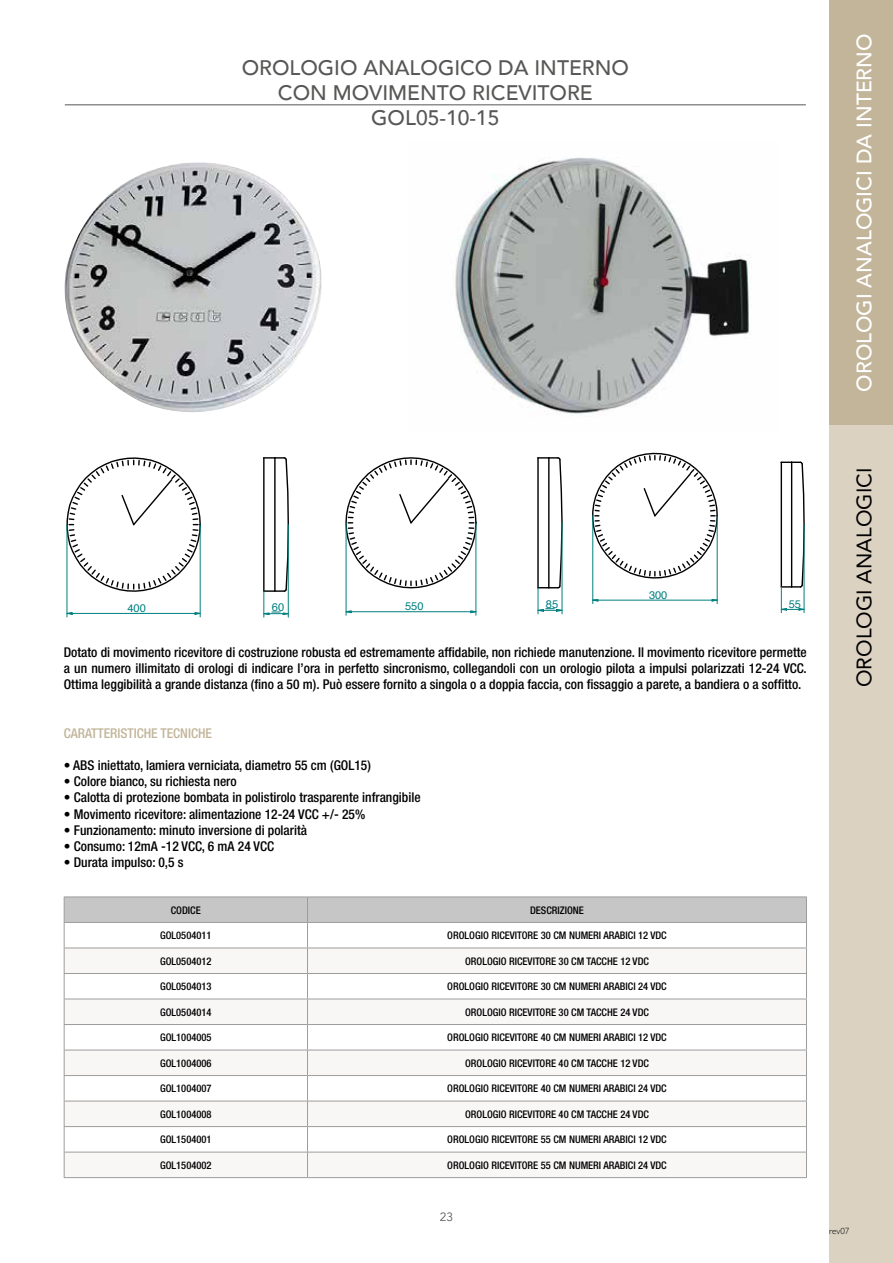
<style>
.page{position:relative;width:893px;height:1263px;background:#fff}
.page>*{position:absolute;margin:0;border:0;box-sizing:border-box;transform-origin:0 0}
.t1{font:500 21px/25.2px "Avenir";color:#575756;text-align:center}
.t2{font:500 21px "Avenir";color:#fff}
.t3{font:21px "Avenir";color:#000}
.t4{font:500 condensed 13.5px/16.2px "Helvetica Neue";color:#000;text-align:justify}
.t5{font:500 condensed 13.5px "Helvetica Neue";color:#c2b59a}
.t6{font:12px "Avenir";color:#575756}
.t7{font:11.1px "Helvetica";letter-spacing:.005em;color:#008080}
.t8{font:500 condensed 10.5px "Helvetica Neue";color:#000}
.t9{font:300 9px "Gill Sans";color:#000}
</style>
<div class="page">
<div style="left:829px;top:374px;width:64px;height:889px;background:#dbd2c2"></div>
<div style="left:829px;top:0;width:64px;height:425px;background:#c2b59a"></div>
<svg style="left:592px;top:452px;width:126px;height:127px"></svg>
<hr style="left:592px;top:516px;width:1px;height:88px;background:#008080">
<hr style="left:717px;top:516px;width:1px;height:88px;background:#008080">
<hr style="left:593px;top:600px;width:124px;height:1px;background:#008080">
<svg style="left:780px;top:461px;width:25px;height:152px"></svg>
<svg style="left:66px;top:457px;width:135px;height:135px"></svg>
<svg style="left:66px;top:612px;width:7px;height:3px"></svg>
<svg style="left:194px;top:612px;width:6px;height:3px"></svg>
<hr style="left:67px;top:525px;width:1px;height:92px;background:#008080">
<hr style="left:200px;top:525px;width:1px;height:92px;background:#008080">
<hr style="left:67px;top:613px;width:133px;height:1px;background:#008080">
<svg style="left:263px;top:457px;width:26px;height:160px"></svg>
<svg style="left:345px;top:457px;width:132px;height:132px"></svg>
<svg style="left:345px;top:610px;width:7px;height:3px"></svg>
<hr style="left:346px;top:523px;width:1px;height:92px;background:#008080">
<hr style="left:476px;top:523px;width:1px;height:92px;background:#008080">
<hr style="left:346px;top:611px;width:130px;height:1px;background:#008080">
<svg style="left:537px;top:457px;width:26px;height:157px"></svg>
<hr style="left:64px;top:896px;width:243px;height:1px;background:#9d9d9c">
<hr style="left:307px;top:896px;width:500px;height:1px;background:#9d9d9c">
<svg style="left:64px;top:897px;width:743px;height:280px"></svg>
<hr style="left:64px;top:1152px;width:243px;height:1px;background:#9d9d9c">
<hr style="left:64px;top:1177px;width:243px;height:1px;background:#9d9d9c">
<hr style="left:307px;top:1152px;width:500px;height:1px;background:#9d9d9c">
<hr style="left:307px;top:1177px;width:500px;height:1px;background:#9d9d9c">
<img style="left:64px;top:162px;width:258px;height:251px">
<hr style="left:65px;top:104px;width:741px;height:1px;background:#575756">
<img style="left:455px;top:157px;width:297px;height:258px">
<h1 class="t1" style="left:242px;top:54px;width:389px">OROLOGIO ANALOGICO DA INTERNO<br>CON MOVIMENTO RICEVITORE<br>GOL05-10-15</h1>
<h1 class="t2" style="left:846px;top:392px;width:360px;rotate:-90deg">OROLOGI ANALOGICI DA INTERNO</h1>
<p class="t7" style="left:127px;top:599px;width:20px">400</p>
<p class="t7" style="left:272px;top:599px;width:14px">60</p>
<p class="t7" style="left:405px;top:598px;width:20px">550</p>
<p class="t7" style="left:546px;top:595px;width:14px">85</p>
<p class="t7" style="left:649px;top:586px;width:20px">300</p>
<p class="t7" style="left:789px;top:595px;width:14px">55</p>
<p class="t4" style="left:64px;top:643px;width:745px">Dotato di movimento ricevitore di costruzione robusta ed estremamente affidabile, non richiede manutenzione. Il movimento ricevitore permette a un numero illimitato di orologi di indicare l’ora in perfetto sincronismo, collegandoli con un orologio pilota a impulsi polarizzati 12-24 VCC.<br>Ottima leggibilità a grande distanza (fino a 50 m). Può essere fornito a singola o a doppia faccia, con fissaggio a parete, a bandiera o a soffitto.</p>
<p class="t5" style="left:64px;top:725px;width:150px">CARATTERISTICHE TECNICHE</p>
<p class="t4" style="left:64px;top:757px;width:309px">• ABS iniettato, lamiera verniciata, diametro 55 cm (GOL15)</p>
<p class="t4" style="left:64px;top:773px;width:175px">• Colore bianco, su richiesta nero</p>
<p class="t4" style="left:64px;top:789px;width:358px">• Calotta di protezione bombata in polistirolo trasparente infrangibile</p>
<p class="t4" style="left:64px;top:805px;width:303px">• Movimento ricevitore: alimentazione 12-24 VCC +/- 25%</p>
<p class="t4" style="left:64px;top:822px;width:245px">• Funzionamento: minuto inversione di polarità</p>
<p class="t4" style="left:64px;top:838px;width:212px">• Consumo: 12mA -12 VCC, 6 mA 24 VCC</p>
<p class="t4" style="left:64px;top:854px;width:121px">• Durata impulso: 0,5 s</p>
<p class="t8" style="left:171px;top:904px;width:31px">CODICE</p>
<p class="t8" style="left:530px;top:904px;width:55px">DESCRIZIONE</p>
<p class="t8" style="left:160px;top:929px;width:53px">GOL0504011</p>
<p class="t8" style="left:447px;top:929px;width:221px">OROLOGIO RICEVITORE 30 CM NUMERI ARABICI 12 VDC</p>
<p class="t8" style="left:160px;top:955px;width:53px">GOL0504012</p>
<p class="t8" style="left:465px;top:955px;width:185px">OROLOGIO RICEVITORE 30 CM TACCHE 12 VDC</p>
<p class="t8" style="left:160px;top:980px;width:53px">GOL0504013</p>
<p class="t8" style="left:447px;top:980px;width:221px">OROLOGIO RICEVITORE 30 CM NUMERI ARABICI 24 VDC</p>
<p class="t8" style="left:160px;top:1006px;width:53px">GOL0504014</p>
<p class="t8" style="left:465px;top:1006px;width:185px">OROLOGIO RICEVITORE 30 CM TACCHE 24 VDC</p>
<p class="t8" style="left:160px;top:1031px;width:53px">GOL1004005</p>
<p class="t8" style="left:447px;top:1031px;width:221px">OROLOGIO RICEVITORE 40 CM NUMERI ARABICI 12 VDC</p>
<p class="t8" style="left:160px;top:1057px;width:53px">GOL1004006</p>
<p class="t8" style="left:465px;top:1057px;width:185px">OROLOGIO RICEVITORE 40 CM TACCHE 12 VDC</p>
<p class="t8" style="left:160px;top:1082px;width:53px">GOL1004007</p>
<p class="t8" style="left:447px;top:1082px;width:221px">OROLOGIO RICEVITORE 40 CM NUMERI ARABICI 24 VDC</p>
<p class="t8" style="left:160px;top:1108px;width:53px">GOL1004008</p>
<p class="t8" style="left:465px;top:1108px;width:185px">OROLOGIO RICEVITORE 40 CM TACCHE 24 VDC</p>
<p class="t8" style="left:160px;top:1133px;width:53px">GOL1504001</p>
<p class="t8" style="left:447px;top:1133px;width:221px">OROLOGIO RICEVITORE 55 CM NUMERI ARABICI 12 VDC</p>
<p class="t8" style="left:160px;top:1159px;width:53px">GOL1504002</p>
<p class="t8" style="left:447px;top:1159px;width:221px">OROLOGIO RICEVITORE 55 CM NUMERI ARABICI 24 VDC</p>
<p class="t6" style="left:440px;top:1210px;width:15px">23</p>
<h1 class="t3" style="left:847px;top:687px;width:221px;rotate:-90deg">OROLOGI ANALOGICI</h1>
<p class="t9" style="left:829px;top:1223px;width:22px">rev07</p>
</div>
